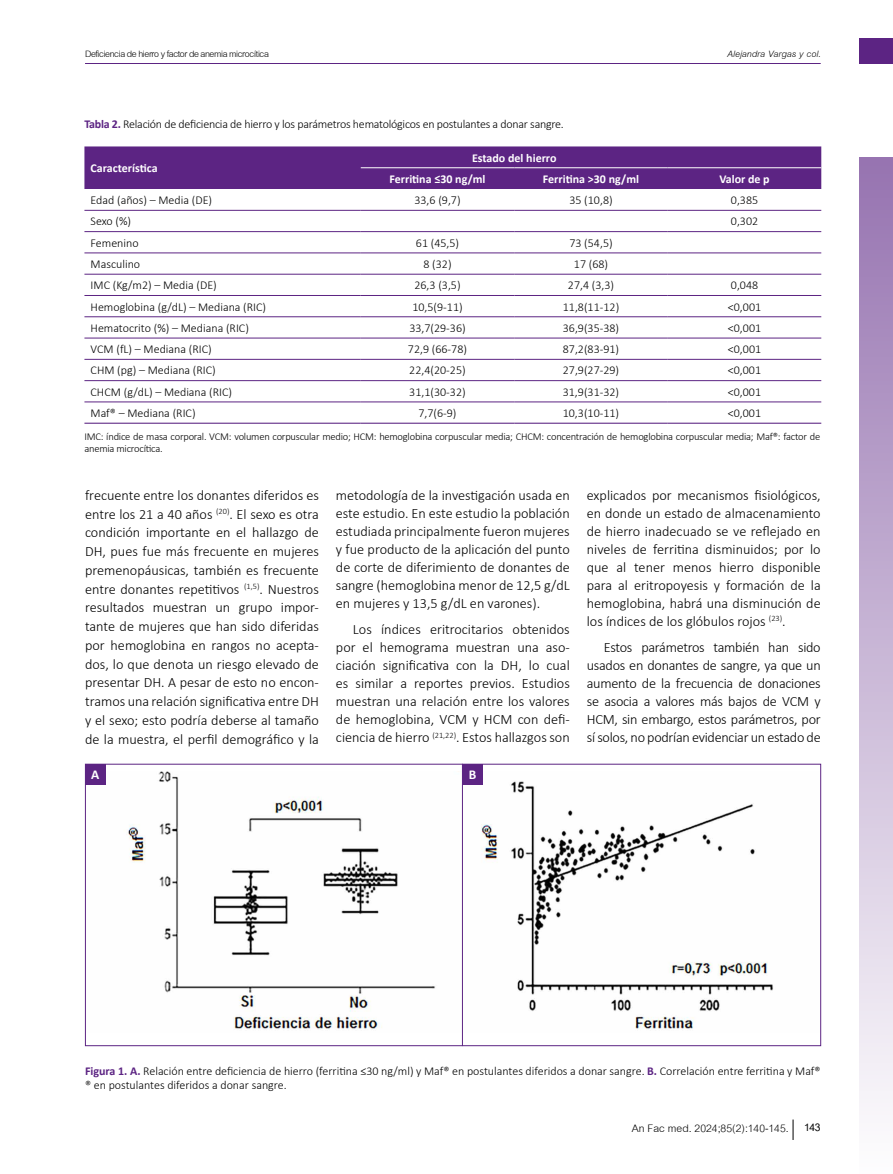
<style>
.page{position:relative;width:893px;height:1174px;background:#fff}
.page>*{position:absolute;margin:0;border:0;box-sizing:border-box;transform-origin:0 0}
.t1{font:15.9px "Cordia UPC";color:#000}
.t2{font:300 14.25px/18px "Calibri";color:#000;text-align:justify}
.t3{font:13.5px "Cordia UPC";letter-spacing:-.03em;color:#000}
.t4{font:italic 13.5px "Cordia UPC";color:#000}
.t5{font:700 13.5px "Calibri";color:#fff}
.t6{font:300 12px/14.4px "Calibri";color:#000}
.t7{font:300 12px "Calibri";letter-spacing:-.02em;color:#000}
.t8{font:700 12px/21.3px "Calibri";color:#fff}
.t9{font:300 10.5px/12px "Calibri";letter-spacing:-.02em;color:#000}
.s1{font-weight:700;color:#5c2483}
.s2{font-size:15.75px}
.s3{font-weight:700;font-size:15.75px}
</style>
<div class="page">
<div style="left:859px;top:157px;width:34px;height:1017px;background:linear-gradient(to bottom,#9673b0,#fefdfe)"></div>
<div style="left:859px;top:38px;width:34px;height:26px;background:#5c2483"></div>
<hr style="left:85px;top:63px;width:736px;height:1px;background:#5c2483">
<svg style="left:793px;top:1119px;width:1px;height:21px"></svg>
<div style="left:84px;top:146px;width:737px;height:43px;background:#5c2483"></div>
<svg style="left:84px;top:209px;width:737px;height:214px"></svg>
<hr style="left:84px;top:423px;width:277px;height:1px;background:#5c2483">
<hr style="left:361px;top:423px;width:153px;height:1px;background:#5c2483">
<hr style="left:514px;top:423px;width:154px;height:1px;background:#5c2483">
<hr style="left:668px;top:423px;width:153px;height:1px;background:#5c2483">
<hr style="left:84px;top:252px;width:277px;height:1px;background:#5c2483">
<hr style="left:361px;top:252px;width:153px;height:1px;background:#5c2483">
<hr style="left:514px;top:252px;width:154px;height:1px;background:#5c2483">
<hr style="left:668px;top:252px;width:153px;height:1px;background:#5c2483">
<hr style="left:84px;top:274px;width:277px;height:1px;background:#5c2483">
<hr style="left:361px;top:274px;width:153px;height:1px;background:#5c2483">
<hr style="left:514px;top:274px;width:154px;height:1px;background:#5c2483">
<hr style="left:668px;top:274px;width:153px;height:1px;background:#5c2483">
<hr style="left:84px;top:295px;width:277px;height:1px;background:#5c2483">
<hr style="left:361px;top:295px;width:153px;height:1px;background:#5c2483">
<hr style="left:514px;top:295px;width:154px;height:1px;background:#5c2483">
<hr style="left:668px;top:295px;width:153px;height:1px;background:#5c2483">
<hr style="left:84px;top:316px;width:277px;height:1px;background:#5c2483">
<hr style="left:361px;top:316px;width:153px;height:1px;background:#5c2483">
<hr style="left:514px;top:316px;width:154px;height:1px;background:#5c2483">
<hr style="left:668px;top:316px;width:153px;height:1px;background:#5c2483">
<hr style="left:84px;top:338px;width:277px;height:1px;background:#5c2483">
<hr style="left:361px;top:338px;width:153px;height:1px;background:#5c2483">
<hr style="left:514px;top:338px;width:154px;height:1px;background:#5c2483">
<hr style="left:668px;top:338px;width:153px;height:1px;background:#5c2483">
<hr style="left:84px;top:359px;width:277px;height:1px;background:#5c2483">
<hr style="left:361px;top:359px;width:153px;height:1px;background:#5c2483">
<hr style="left:514px;top:359px;width:154px;height:1px;background:#5c2483">
<hr style="left:668px;top:359px;width:153px;height:1px;background:#5c2483">
<hr style="left:84px;top:380px;width:277px;height:1px;background:#5c2483">
<hr style="left:361px;top:380px;width:153px;height:1px;background:#5c2483">
<hr style="left:514px;top:380px;width:154px;height:1px;background:#5c2483">
<hr style="left:668px;top:380px;width:153px;height:1px;background:#5c2483">
<hr style="left:84px;top:401px;width:277px;height:1px;background:#5c2483">
<hr style="left:361px;top:401px;width:153px;height:1px;background:#5c2483">
<hr style="left:514px;top:401px;width:154px;height:1px;background:#5c2483">
<hr style="left:668px;top:401px;width:153px;height:1px;background:#5c2483">
<hr style="left:84px;top:210px;width:277px;height:1px;background:#5c2483">
<hr style="left:361px;top:210px;width:153px;height:1px;background:#5c2483">
<hr style="left:514px;top:210px;width:154px;height:1px;background:#5c2483">
<hr style="left:668px;top:210px;width:153px;height:1px;background:#5c2483">
<hr style="left:84px;top:231px;width:277px;height:1px;background:#5c2483">
<hr style="left:361px;top:231px;width:153px;height:1px;background:#5c2483">
<hr style="left:514px;top:231px;width:154px;height:1px;background:#5c2483">
<hr style="left:668px;top:231px;width:153px;height:1px;background:#5c2483">
<hr style="left:361px;top:167px;width:153px;height:1px;background:#fff">
<hr style="left:514px;top:167px;width:154px;height:1px;background:#fff">
<hr style="left:668px;top:167px;width:153px;height:1px;background:#fff">
<img style="left:87px;top:771px;width:686px;height:261px">
<div style="left:85px;top:764px;width:20px;height:20px;background:#5c2483"></div>
<div style="left:462px;top:764px;width:21px;height:20px;background:#5c2483"></div>
<hr style="left:462px;top:764px;width:1px;height:282px;background:#5c2483">
<p class="t3" style="left:85px;top:45px;width:185px">Deficiencia de hierro y factor de anemia microcítica</p>
<p class="t4" style="left:727px;top:45px;width:95px">Alejandra Vargas y col.</p>
<p class="t7" style="left:84px;top:117px;width:481px"><span class="s1">Tabla 2.</span> Relación de deficiencia de hierro y los parámetros hematológicos en postulantes a donar sangre.</p>
<p class="t8" style="left:91px;top:157px;width:69px">Característica</p>
<p class="t8" style="left:389px;top:147px;width:169px;text-indent:83px">Estado del hierro<br>Ferritina ≤30 ng/ml</p>
<p class="t8" style="left:543px;top:168px;width:98px">Ferritina &gt;30 ng/ml</p>
<p class="t8" style="left:719px;top:168px;width:52px">Valor de p</p>
<p class="t6" style="left:91px;top:193px;width:123px">Edad (años) – Media (DE)</p>
<p class="t6" style="left:414px;top:193px;width:48px">33,6 (9,7)</p>
<p class="t6" style="left:569px;top:193px;width:45px">35 (10,8)</p>
<p class="t6" style="left:731px;top:193px;width:29px">0,385</p>
<p class="t6" style="left:91px;top:214px;width:42px">Sexo (%)</p>
<p class="t6" style="left:731px;top:214px;width:29px">0,302</p>
<p class="t6" style="left:91px;top:235px;width:50px">Femenino</p>
<p class="t6" style="left:416px;top:235px;width:45px">61 (45,5)</p>
<p class="t6" style="left:569px;top:235px;width:45px">73 (54,5)</p>
<p class="t6" style="left:91px;top:257px;width:51px">Masculino</p>
<p class="t6" style="left:423px;top:257px;width:30px">8 (32)</p>
<p class="t6" style="left:574px;top:257px;width:36px">17 (68)</p>
<p class="t6" style="left:91px;top:278px;width:128px">IMC (Kg/m2) – Media (DE)</p>
<p class="t6" style="left:414px;top:278px;width:48px">26,3 (3,5)</p>
<p class="t6" style="left:568px;top:278px;width:48px">27,4 (3,3)</p>
<p class="t6" style="left:731px;top:278px;width:29px">0,048</p>
<p class="t6" style="left:91px;top:299px;width:177px">Hemoglobina (g/dL) – Mediana (RIC)</p>
<p class="t6" style="left:412px;top:299px;width:52px">10,5(9-11)</p>
<p class="t6" style="left:563px;top:299px;width:58px">11,8(11-12)</p>
<p class="t6" style="left:728px;top:299px;width:35px">&lt;0,001</p>
<p class="t6" style="left:91px;top:320px;width:160px">Hematocrito (%) – Mediana (RIC)</p>
<p class="t6" style="left:409px;top:320px;width:58px">33,7(29-36)</p>
<p class="t6" style="left:563px;top:320px;width:58px">36,9(35-38)</p>
<p class="t6" style="left:728px;top:320px;width:35px">&lt;0,001</p>
<p class="t6" style="left:91px;top:342px;width:123px">VCM (fL) – Mediana (RIC)</p>
<p class="t6" style="left:408px;top:342px;width:61px">72,9 (66-78)</p>
<p class="t6" style="left:563px;top:342px;width:58px">87,2(83-91)</p>
<p class="t6" style="left:728px;top:342px;width:35px">&lt;0,001</p>
<p class="t6" style="left:91px;top:363px;width:127px">CHM (pg) – Mediana (RIC)</p>
<p class="t6" style="left:409px;top:363px;width:58px">22,4(20-25)</p>
<p class="t6" style="left:563px;top:363px;width:58px">27,9(27-29)</p>
<p class="t6" style="left:728px;top:363px;width:35px">&lt;0,001</p>
<p class="t6" style="left:91px;top:384px;width:143px">CHCM (g/dL) – Mediana (RIC)</p>
<p class="t6" style="left:409px;top:384px;width:58px">31,1(30-32)</p>
<p class="t6" style="left:563px;top:384px;width:58px">31,9(31-32)</p>
<p class="t6" style="left:728px;top:384px;width:35px">&lt;0,001</p>
<p class="t6" style="left:91px;top:406px;width:107px">Maf® – Mediana (RIC)</p>
<p class="t6" style="left:418px;top:406px;width:40px">7,7(6-9)</p>
<p class="t6" style="left:563px;top:406px;width:58px">10,3(10-11)</p>
<p class="t6" style="left:728px;top:406px;width:35px">&lt;0,001</p>
<p class="t9" style="left:84px;top:430px;width:737px">IMC: índice de masa corporal. VCM: volumen corpuscular medio; HCM: hemoglobina corpuscular media; CHCM: concentración de hemoglobina corpuscular media; Maf®: factor de anemia microcítica.</p>
<p class="t2" style="left:85px;top:485px;width:235px;line-height:18.8px">frecuente entre los donantes diferidos es entre los 21 a 40 años <sup>(20)</sup>. El sexo es otra condición importante en el hallazgo de DH, pues fue más frecuente en mujeres premenopáusicas, también es frecuente entre donantes repetitivos <sup>(1,5)</sup>. Nuestros resultados muestran un grupo impor&shy;tante de mujeres que han sido diferidas por hemoglobina en rangos no acepta&shy;dos, lo que denota un riesgo elevado de presentar DH. A pesar de esto no encon&shy;tramos una relación significativa entre DH y el sexo; esto podría deberse al tamaño de la muestra, el perfil demográfico y la</p>
<p class="t2" style="left:336px;top:486px;width:235px">metodología de la investigación usada en este estudio. En este estudio la población estudiada principalmente fueron mujeres y fue producto de la aplicación del punto de corte de diferimiento de donantes de sangre (hemoglobina menor de 12,5 g/dL en mujeres y 13,5 g/dL en varones).</p>
<p class="t2" style="left:336px;top:620px;width:235px;text-indent:17px">Los índices eritrocitarios obtenidos por el hemograma muestran una aso&shy;ciación significativa con la DH, lo cual es similar a reportes previos. Estudios muestran una relación entre los valores de hemoglobina, VCM y HCM con defi&shy;ciencia de hierro <sup>(21,22)</sup>. Estos hallazgos son</p>
<p class="t5" style="left:91px;top:765px;width:10px">A</p>
<p class="t5" style="left:469px;top:765px;width:9px">B</p>
<p class="t2" style="left:587px;top:486px;width:235px">explicados por mecanismos fisiológicos, en donde un estado de almacenamiento de hierro inadecuado se ve reflejado en niveles de ferritina disminuidos; por lo que al tener menos hierro disponible para al eritropoyesis y formación de la hemoglobina, habrá una disminución de los índices de los glóbulos rojos <sup>(23)</sup>.</p>
<p class="t2" style="left:587px;top:638px;width:235px;text-indent:17px">Estos parámetros también han sido usados en donantes de sangre, ya que un aumento de la frecuencia de donaciones se asocia a valores más bajos de VCM y HCM, sin embargo, estos parámetros, por sí solos, no podrían evidenciar un estado de</p>
<p class="t6" style="left:85px;top:1063px;width:737px"><span class="s1">Figura 1. A.</span> Relación entre deficiencia de hierro (ferritina ≤30 ng/ml) y Maf® en postulantes diferidos a donar sangre. <span class="s1">B.</span> Correlación entre ferritina y Maf® ® en postulantes diferidos a donar sangre.</p>
<p class="t1" style="left:632px;top:1117px;width:190px">An Fac med. 2024;85(2)<span class="s2">:140-145.</span> <span class="s3">143</span></p>
</div>
